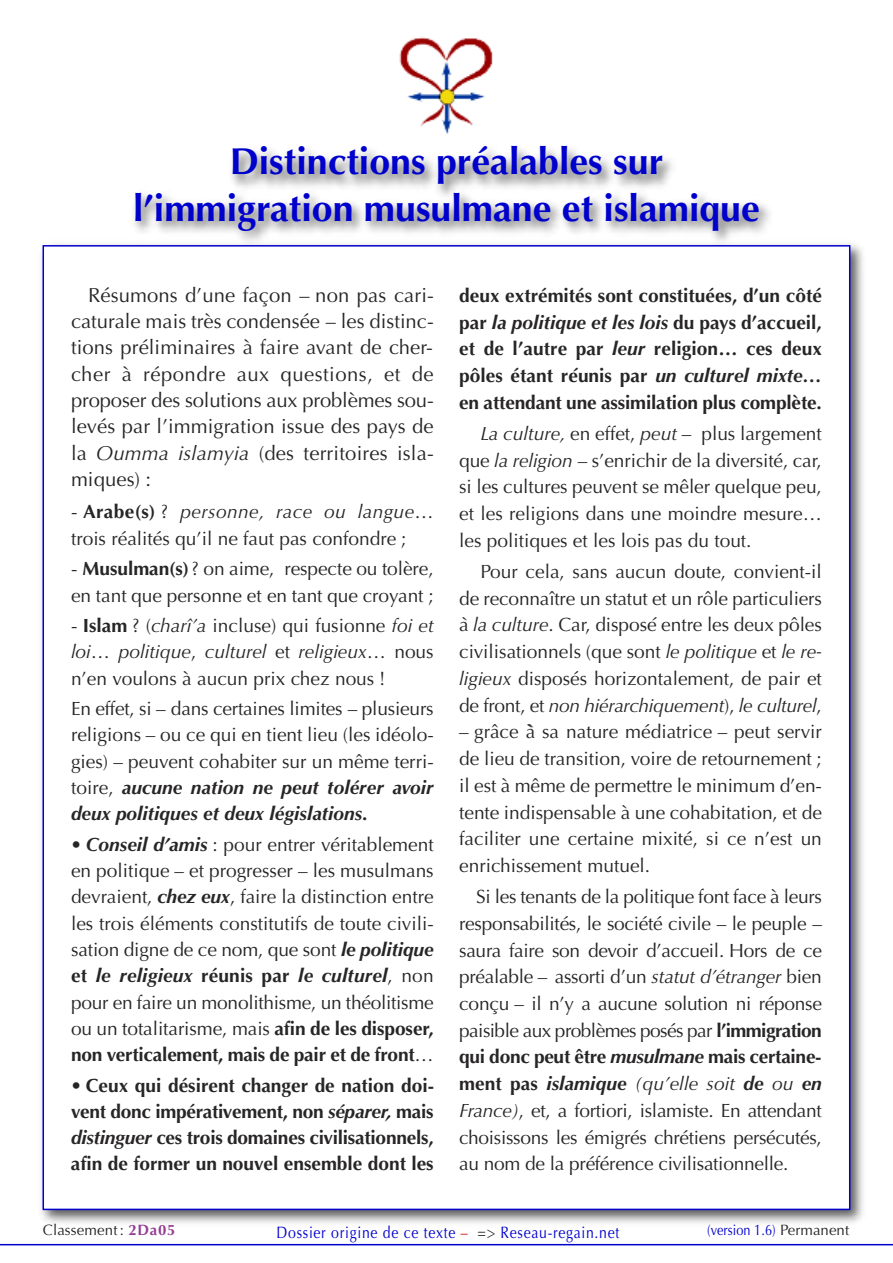
<style>
.page{position:relative;width:893px;height:1263px;background:#fff}
.page>*{position:absolute;margin:0;border:0;box-sizing:border-box;transform-origin:0 0}
.t1{font:700 37.5px/46.2px "Optima";color:#00c;text-align:center}
.t2{font:20.25px/26.2px "Optima";letter-spacing:.005em;color:#272526;text-align:justify}
.t3{font:19.2px/26.7px "Optima";color:#272526;text-align:justify}
.t4{font:700 19.2px/26.7px "Optima";letter-spacing:-.01em;color:#272526;text-align:justify}
.t5{font:16.5px "Optima";letter-spacing:.05em;color:#00c;scale:.85 1}
.t6{font:15px "Optima";letter-spacing:.005em;color:#00c;scale:.85 1}
.t7{font:15px "Optima";letter-spacing:.01em;color:#272526}
.s1{font-style:italic}
.s2{font-weight:700}
.s3{font-weight:700;font-style:italic}
.s4{font-weight:700;color:#943f93}
.s5{color:#c00}
.s6{color:#272526}
</style>
<div class="page">
<hr style="left:0;top:1244px;width:893px;height:1px;background:#00c">
<img style="left:399px;top:37px;width:94px;height:92px">
<img style="left:134px;top:129px;width:636px;height:109px">
<img style="left:41px;top:238px;width:822px;height:986px">
<div style="left:44px;top:247px;width:805px;height:961px;background:#fff"></div>
<h1 class="t1" style="left:133px;top:139px;width:628px">Distinctions préalables sur l’immigration musulmane et islamique</h1>
<p class="t2" style="left:71px;top:282px;width:364px;text-indent:17px">Résumons d’une façon – non pas cari&shy;caturale mais très condensée – les distinc&shy;tions préliminaires à faire avant de cher&shy;cher à répondre aux questions, et de proposer des solutions aux problèmes sou&shy;levés par l’immigration issue des pays de la <span class="s1">Oumma islamyia</span> (des territoires isla&shy;miques) :</p>
<p class="t3" style="left:71px;top:499px;width:364px;line-height:26.2px">- <span class="s2">Arabe(s)</span> ? <span class="s1">personne, race ou langue</span>… trois réalités qu’il ne faut pas confondre ;</p>
<p class="t3" style="left:71px;top:556px;width:364px;line-height:26.2px">- <span class="s2">Musulman(s)</span>? on aime, respecte ou tolère, en tant que personne et en tant que croyant ;</p>
<p class="t3" style="left:71px;top:613px;width:364px;line-height:26.2px">- <span class="s2">Islam</span> ? (<span class="s1">charî’a</span> incluse) qui fusionne <span class="s1">foi et loi</span>… <span class="s1">politique</span>, <span class="s1">culturel</span> et <span class="s1">religieux</span>… nous n’en voulons à aucun prix chez nous !</p>
<p class="t3" style="left:71px;top:696px;width:364px;line-height:26.2px">En effet, si – dans certaines limites – plusieurs religions – ou ce qui en tient lieu (les idéolo&shy;gies) – peuvent cohabiter sur un même terri&shy;toire, <span class="s3">aucune nation ne peut tolérer avoir deux politiques et deux législations</span><span class="s2">.</span></p>
<p class="t3" style="left:71px;top:831px;width:364px;line-height:26.2px"><span class="s3">• Conseil d’amis</span> : pour entrer véritablement en politique – et progresser – les musulmans devraient, <span class="s3">chez eux</span>, faire la distinction entre les trois éléments constitutifs de toute civili&shy;sation digne de ce nom, que sont <span class="s3">le politique </span><span class="s2">et</span> <span class="s3">le religieux</span> <span class="s2">réunis par</span> <span class="s3">le culturel</span>, non pour en faire un monolithisme, un théolitisme ou un totalitarisme, mais <span class="s2">afin de les disposer, non verticalement, mais de pair et de front</span>…</p>
<p class="t4" style="left:71px;top:1072px;width:365px;line-height:26.2px"><span class="s1">•</span> Ceux qui désirent changer de nation doi&shy;vent donc impérativement, non <span class="s1">séparer,</span> mais <span class="s1">distinguer</span> ces trois domaines civilisationnels, afin de former un nouvel ensemble dont les</p>
<p class="t4" style="left:459px;top:282px;width:364px">deux extrémités sont constituées, d’un côté par <span class="s1">la politique et les lois</span> du pays d’accueil, et de l’autre par <span class="s1">leur</span> religion… ces deux pôles étant réunis par <span class="s1">un culturel mixte… </span>en attendant une assimilation plus complète.</p>
<p class="t3" style="left:459px;top:420px;width:364px;text-indent:21px"><span class="s1">La culture,</span> en effet, <span class="s1">peut</span> – plus largement que <span class="s1">la religion</span> – s’enrichir de la diversité, car, si les cultures peuvent se mêler quelque peu, et les religions dans une moindre mesure… les politiques et les lois pas du tout.</p>
<p class="t3" style="left:459px;top:558px;width:364px;text-indent:21px">Pour cela, sans aucun doute, convient-il de reconnaître un statut et un rôle particuliers à<span class="s1">la culture</span>. Car, disposéentre les deux pôles civilisationnels (que sont <span class="s1">le politique</span> et <span class="s1">le re&shy;ligieux</span> disposés horizontalement, de pair et de front, et <span class="s1">non hiérarchiquement</span>), <span class="s1">le culturel</span>,</p>
<p class="t3" style="left:459px;top:719px;width:364px">– grâce à̀sa nature médiatrice – peut servir de lieu de transition, voire de retournement ; il est à même de permettre le minimum d’en&shy;tente indispensable à une cohabitation, et de faciliter une certaine mixité, si ce n’est un enrichissement mutuel.</p>
<p class="t3" style="left:459px;top:883px;width:364px;text-indent:17px">Si les tenants de la politique font face à leurs responsabilités, le société civile – le peuple – saura faire son devoir d’accueil. Hors de ce préalable – assorti d’un <span class="s1">statut d’étranger</span> bien conçu – il n’y a aucune solution ni réponse paisible aux problèmes posés par <span class="s2">l’immigration qui donc peut être</span> <span class="s3">musulmane</span> <span class="s2">mais certaine&shy;ment pas</span> <span class="s3">islamique</span> <span class="s1">(qu’elle soit</span> <span class="s3">de</span> <span class="s1">ou</span> <span class="s3">en </span><span class="s1">France)</span>, et, a fortiori, islamiste. En attendant choisissons les émigrés chrétiens persécutés, au nom de la préférence civilisationnelle.</p>
<p class="t7" style="left:43px;top:1221px;width:134px">Classement : <span class="s4">2Da05</span></p>
<p class="t5" style="left:277px;top:1222px;width:405px">Dossier origine de ce texte <span class="s5">–</span> <span class="s6">=&gt;</span> Reseau-regain.net</p>
<p class="t6" style="left:707px;top:1221px;width:169px">(version 1.6) <span class="s6">Permanent</span></p>
</div>
